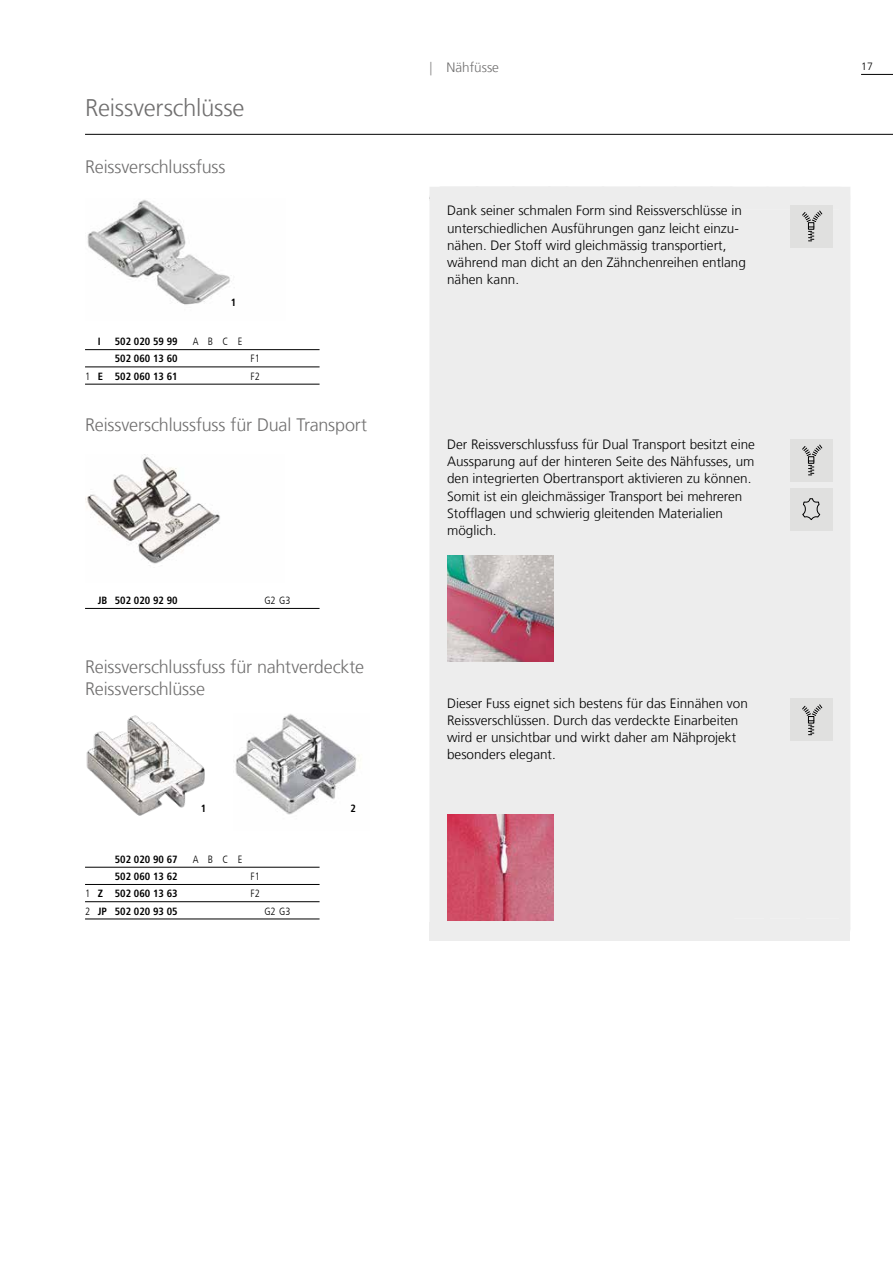
<style>
.page{position:relative;width:893px;height:1263px;background:#fff}
.page>*{position:absolute;margin:0;border:0;box-sizing:border-box;transform-origin:0 0}
.t1{font:300 24px "Frutiger LT Com";letter-spacing:-.01em;color:#706f6f}
.t2{font:300 18px/21.8px "Frutiger LT Com";letter-spacing:-.01em;color:#706f6f}
.t3{font:300 13.5px/17.2px "Frutiger LT Com";color:#000}
.t4{font:300 13.5px "Frutiger LT Com";color:#706f6f}
.t5{font:700 condensed 10.5px "Frutiger LT Com";color:#000}
.t6{font:300 condensed 10.5px "Frutiger LT Com";color:#000}
.t7{font:300 10.5px "Frutiger LT Com";color:#000}
.s1{font-weight:300}
.s2{font-stretch:condensed}
</style>
<div class="page">
<hr style="left:861px;top:74px;width:32px;height:1px;background:#000">
<hr style="left:85px;top:134px;width:808px;height:1px;background:#000">
<div style="left:429px;top:187px;width:421px;height:736px;background:#ededed"></div>
<div style="left:441px;top:918px;width:398px;height:5px;background:#ededed"></div>
<img style="left:87px;top:199px;width:143px;height:106px">
<img style="left:447px;top:555px;width:106px;height:107px">
<img style="left:447px;top:814px;width:106px;height:106px">
<div style="left:790px;top:205px;width:43px;height:42px;background:#e0e0df"></div>
<div style="left:429px;top:187px;width:410px;height:55px;background:#ededed"></div>
<div style="left:790px;top:439px;width:43px;height:42px;background:#e0e0df"></div>
<svg style="left:802px;top:444px;width:20px;height:32px"></svg>
<div style="left:790px;top:488px;width:43px;height:42px;background:#e0e0df"></div>
<svg style="left:802px;top:498px;width:18px;height:22px"></svg>
<div style="left:790px;top:698px;width:43px;height:43px;background:#e0e0df"></div>
<svg style="left:802px;top:704px;width:20px;height:31px"></svg>
<img style="left:85px;top:457px;width:135px;height:107px">
<img style="left:86px;top:715px;width:119px;height:101px">
<img style="left:235px;top:714px;width:124px;height:101px">
<div style="left:429px;top:923px;width:421px;height:18px;background:#ededed"></div>
<hr style="left:85px;top:349px;width:235px;height:1px;background:#000">
<hr style="left:85px;top:366px;width:235px;height:1px;background:#000">
<hr style="left:85px;top:384px;width:235px;height:1px;background:#000">
<hr style="left:85px;top:608px;width:235px;height:1px;background:#000">
<hr style="left:85px;top:867px;width:235px;height:1px;background:#000">
<hr style="left:85px;top:884px;width:235px;height:1px;background:#000">
<hr style="left:85px;top:901px;width:235px;height:1px;background:#000">
<hr style="left:85px;top:918px;width:235px;height:1px;background:#000">
<h1 class="t1" style="left:85px;top:94px;width:161px">Reissverschlüsse</h1>
<h2 class="t2" style="left:85px;top:156px;width:142px">Reissverschlussfuss</h2>
<p class="t5" style="left:231px;top:296px;width:7px">1</p>
<p class="t5" style="left:98px;top:335px;width:4px">I</p>
<p class="t5" style="left:115px;top:335px;width:64px">502 020 59 99</p>
<p class="t6" style="left:193px;top:336px;width:51px">ABCE</p>
<p class="t5" style="left:115px;top:353px;width:64px">502 060 13 60</p>
<p class="t6" style="left:250px;top:353px;width:11px">F1</p>
<p class="t5" style="left:85px;top:370px;width:94px"><span class="s1">1</span> E 502 060 13 61</p>
<p class="t6" style="left:250px;top:370px;width:11px">F2</p>
<h2 class="t2" style="left:85px;top:414px;width:284px">Reissverschlussfuss für Dual Transport</h2>
<p class="t5" style="left:98px;top:594px;width:81px">JB 502 020 92 90</p>
<p class="t6" style="left:264px;top:594px;width:28px">G2 G3</p>
<h2 class="t2" style="left:85px;top:656px;width:281px">Reissverschlussfuss für nahtverdeckte<br>Reissverschlüsse</h2>
<p class="t5" style="left:201px;top:802px;width:7px">1</p>
<p class="t5" style="left:351px;top:802px;width:7px">2</p>
<p class="t5" style="left:115px;top:853px;width:64px">502 020 90 67</p>
<p class="t6" style="left:193px;top:853px;width:51px">ABCE</p>
<p class="t5" style="left:115px;top:870px;width:64px">502 060 13 62</p>
<p class="t6" style="left:250px;top:870px;width:11px">F1</p>
<p class="t5" style="left:85px;top:887px;width:94px"><span class="s1">1</span> Z 502 060 13 63</p>
<p class="t6" style="left:250px;top:888px;width:11px">F2</p>
<p class="t5" style="left:85px;top:905px;width:94px"><span class="s1">2</span> JP 502 020 93 05</p>
<p class="t6" style="left:264px;top:905px;width:28px">G2 G3</p>
<p class="t4" style="left:429px;top:59px;width:71px"><span class="s2">|</span> Nähfüsse</p>
<p class="t3" style="left:447px;top:202px;width:300px">Dank seiner schmalen Form sind Reissverschlüsse in unterschiedlichen Ausführungen ganz leicht einzu&shy;nähen. Der Stoff wird gleichmässig transportiert, während man dicht an den Zähnchenreihen entlang nähen kann.</p>
<p class="t3" style="left:447px;top:436px;width:309px">Der Reissverschlussfuss für Dual Transport besitzt eine Aussparung auf der hinteren Seite des Nähfusses, um den integrierten Obertransport aktivieren zu können.<br>Somit ist ein gleichmässiger Transport bei mehreren Stofflagen und schwierig gleitenden Materialien möglich.</p>
<p class="t3" style="left:447px;top:694px;width:302px">Dieser Fuss eignet sich bestens für das Einnähen von Reissverschlüssen. Durch das verdeckte Einarbeiten wird er unsichtbar und wirkt daher am Nähprojekt besonders elegant.</p>
<p class="t7" style="left:861px;top:60px;width:14px">17</p>
</div>
